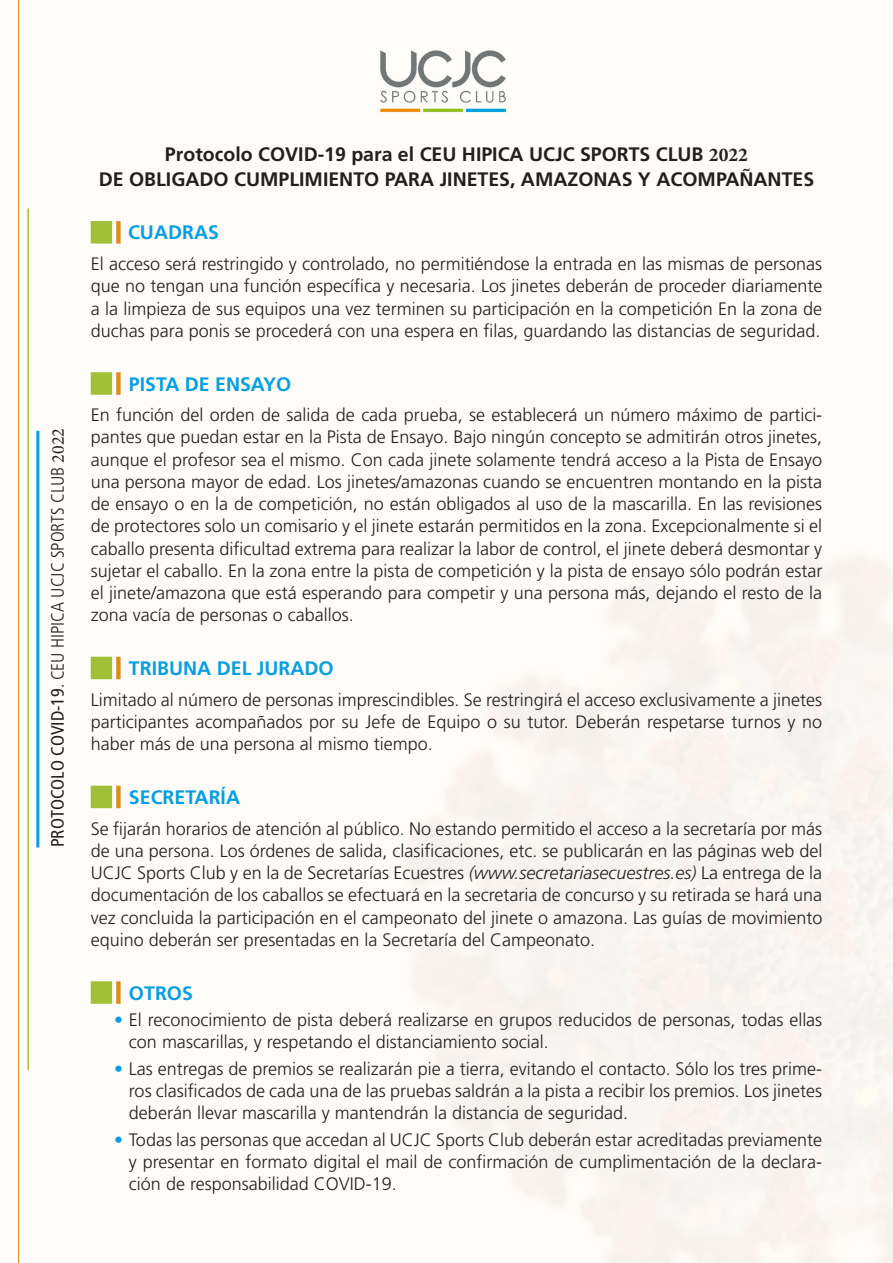
<style>
.page{position:relative;width:893px;height:1263px;background:#fff}
.page>*{position:absolute;margin:0;border:0;box-sizing:border-box;transform-origin:0 0}
.Títulos{font:700 19.5px/24.5px "Frutiger LT Std";color:#231f20;text-align:center}
.Ladillos_1{font:700 19.5px "Frutiger LT Std";color:#079fe2}
.General{font:300 18px/22.2px "Frutiger LT Std";color:#231f20;text-align:justify}
.t1{font:300 condensed 18px "Frutiger";color:#231f20}
.s1{font-weight:400}
.s2{font-family:"Minion Pro";font-weight:400;font-stretch:normal}
.s3{font-family:"Minion Pro"}
.s4{font-style:italic}
.s5{color:#079fe2}
</style>
<div class="page">
<img style="left:379px;top:50px;width:129px;height:64px">
<hr style="left:18px;top:0;width:1px;height:1263px;background:#da8d1b">
<hr style="left:27px;top:208px;width:2px;height:862px;background:#a1c037">
<hr style="left:36px;top:431px;width:3px;height:416px;background:#079fe2">
<div style="left:116px;top:221px;width:5px;height:23px;background:#da8d1b"></div>
<div style="left:91px;top:221px;width:21px;height:23px;background:#a1c037"></div>
<div style="left:116px;top:372px;width:5px;height:23px;background:#da8d1b"></div>
<div style="left:91px;top:372px;width:21px;height:23px;background:#a1c037"></div>
<div style="left:116px;top:657px;width:5px;height:22px;background:#da8d1b"></div>
<div style="left:91px;top:657px;width:21px;height:22px;background:#a1c037"></div>
<div style="left:116px;top:786px;width:5px;height:22px;background:#da8d1b"></div>
<div style="left:91px;top:786px;width:21px;height:22px;background:#a1c037"></div>
<div style="left:116px;top:981px;width:5px;height:23px;background:#da8d1b"></div>
<div style="left:91px;top:981px;width:21px;height:23px;background:#a1c037"></div>
<p class="t1" style="left:47px;top:847px;width:421px;rotate:-90deg"><span class="s1">PROTOCOLO COVID-19</span>. CEU HIPICA UCJC SPORTS CLUB <span class="s2">2022</span></p>
<p class="Títulos" style="left:99px;top:142px;width:717px">Protocolo COVID-19 para el CEU HIPICA UCJC SPORTS CLUB <span class="s3">2022<br></span>DE OBLIGADO CUMPLIMIENTO PARA JINETES, AMAZONAS Y ACOMPAÑANTES</p>
<p class="Ladillos_1" style="left:128px;top:221px;width:92px">CUADRAS</p>
<p class="General" style="left:91px;top:253px;width:733px">El acceso será restringido y controlado, no permitiéndose la entrada en las mismas de personas que no tengan una función específica y necesaria. Los jinetes deberán de proceder diariamente a la limpieza de sus equipos una vez terminen su participación en la competición En la zona de duchas para ponis se procederá con una espera en filas, guardando las distancias de seguridad.</p>
<p class="Ladillos_1" style="left:129px;top:372px;width:164px">PISTA DE ENSAYO</p>
<p class="General" style="left:91px;top:404px;width:733px">En función del orden de salida de cada prueba, se establecerá un número máximo de partici&shy;pantes que puedan estar en la Pista de Ensayo. Bajo ningún concepto se admitirán otros jinetes, aunque el profesor sea el mismo. Con cada jinete solamente tendrá acceso a la Pista de Ensayo una persona mayor de edad. Los jinetes/amazonas cuando se encuentren montando en la pista de ensayo o en la de competición, no están obligados al uso de la mascarilla. En las revisiones de protectores solo un comisario y el jinete estarán permitidos en la zona. Excepcionalmente si el caballo presenta dificultad extrema para realizar la labor de control, el jinete deberá desmontar y sujetar el caballo. En la zona entre la pista de competición y la pista de ensayo sólo podrán estar el jinete/amazona que está esperando para competir y una persona más, dejando el resto de la zona vacía de personas o caballos.</p>
<p class="Ladillos_1" style="left:129px;top:657px;width:206px">TRIBUNA DEL JURADO</p>
<p class="General" style="left:91px;top:689px;width:733px">Limitado al número de personas imprescindibles. Se restringirá el acceso exclusivamente a jinetes participantes acompañados por su Jefe de Equipo o su tutor. Deberán respetarse turnos y no haber más de una persona al mismo tiempo.</p>
<p class="Ladillos_1" style="left:129px;top:786px;width:113px">SECRETARÍA</p>
<p class="General" style="left:91px;top:818px;width:733px">Se fijarán horarios de atención al público. No estando permitido el acceso a la secretaría por más de una persona. Los órdenes de salida, clasificaciones, etc. se publicarán en las páginas web del UCJC Sports Club y en la de Secretarías Ecuestres <span class="s4">(www.secretariasecuestres.es)</span> La entrega de la documentación de los caballos se efectuará en la secretaria de concurso y su retirada se hará una vez concluida la participación en el campeonato del jinete o amazona. Las guías de movimiento equino deberán ser presentadas en la Secretaría del Campeonato.</p>
<p class="Ladillos_1" style="left:129px;top:981px;width:65px">OTROS</p>
<p class="General" style="left:129px;top:1009px;width:695px;text-indent:-15px"><span class="s5">•</span> El reconocimiento de pista deberá realizarse en grupos reducidos de personas, todas ellas con mascarillas, y respetando el distanciamiento social.</p>
<p class="General" style="left:129px;top:1058px;width:695px;text-indent:-15px"><span class="s5">•</span> Las entregas de premios se realizarán pie a tierra, evitando el contacto. Sólo los tres prime&shy;ros clasificados de cada una de las pruebas saldrán a la pista a recibir los premios. Los jinetes deberán llevar mascarilla y mantendrán la distancia de seguridad.</p>
<p class="General" style="left:129px;top:1128px;width:695px;text-indent:-15px"><span class="s5">•</span> Todas las personas que accedan al UCJC Sports Club deberán estar acreditadas previamente y presentar en formato digital el mail de confirmación de cumplimentación de la declara&shy;ción de responsabilidad COVID-19.</p>
</div>
